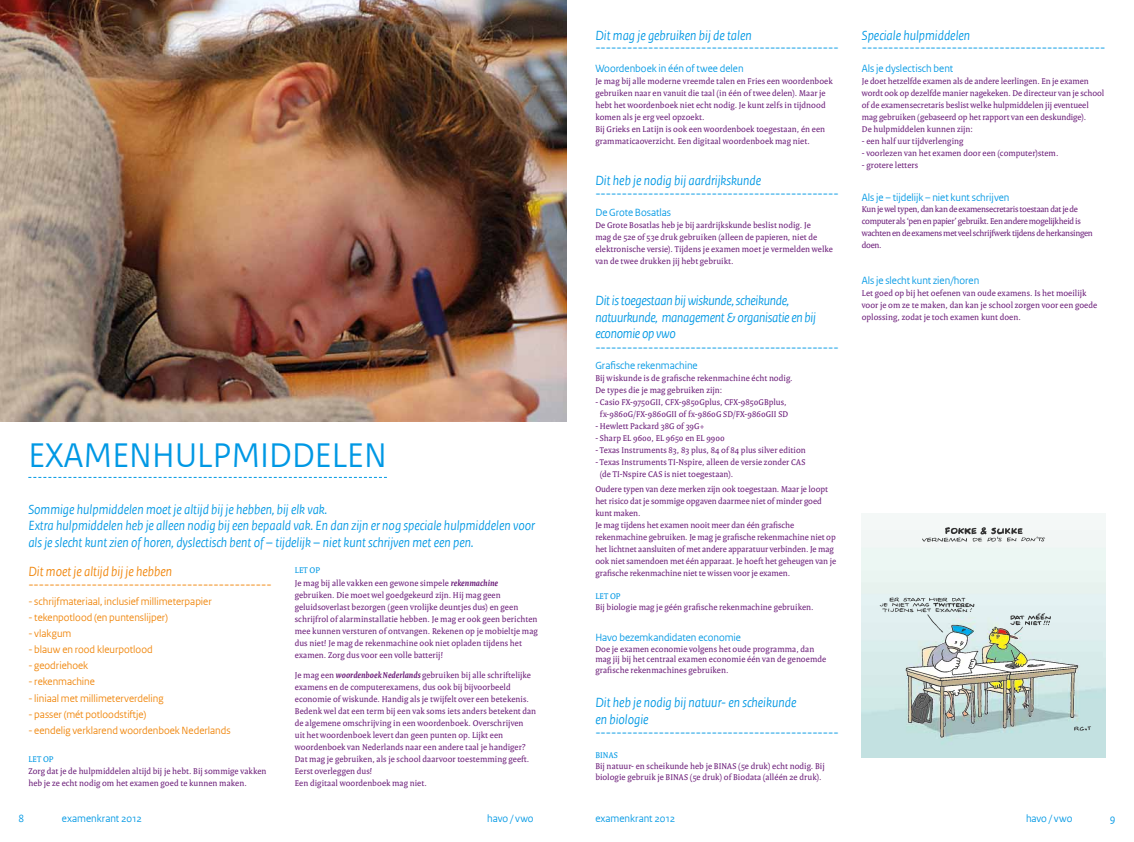
<style>
.page{position:relative;width:1134px;height:842px;background:#fff}
.page>*{position:absolute;margin:0;border:0;box-sizing:border-box;transform-origin:0 0}
.t1{font:36px "Rijksoverheid Sans TT";color:#0098e4}
.t2{font:italic 14px/16.8px "Rijksoverheid Sans TT";color:#0098e4}
.t3{font:14px "Rijksoverheid Sans TT";color:#0098e4}
.t4{font:italic 14px/16.8px "Rijksoverheid Sans TT";letter-spacing:-.02em;color:#0098e4}
.t5{font:14px "Rijksoverheid Sans TT";color:#f0850a}
.t6{font:italic 14px "Rijksoverheid Sans TT";color:#f0850a}
.t7{font:11px "Rijksoverheid Sans TT";color:#f0850a}
.t8{font:11px "Rijksoverheid Sans TT";color:#0098e4}
.t9{font:9px/12px "Rijksoverheid Serif";letter-spacing:.005em;color:#691a77}
.t10{font:9px/12px "Rijksoverheid Serif";letter-spacing:-.03em;color:#691a77}
.t11{font:9px "Rijksoverheid Serif";letter-spacing:.015em;color:#0098e4}
.s1{color:#0098e4}
.s2{font-weight:700;font-style:italic}
</style>
<div class="page">
<img style="left:862px;top:514px;width:244px;height:244px">
<img style="left:0;top:0;width:567px;height:421px">
<svg style="left:28px;top:477px;width:359px;height:1px"></svg>
<h1 class="t1" style="left:28px;top:435px;width:360px">EXAMENHULPMIDDELEN</h1>
<p class="t2" style="left:28px;top:501px;width:508px">Sommige hulpmiddelen moet je altijd bij je hebben, bij elk vak.<br>Extra hulpmiddelen heb je alleen nodig bij een bepaald vak. En dan zijn er nog speciale hulpmiddelen voor als je slecht kunt zien of horen, dyslectisch bent of – tijdelijk – niet kunt schrijven met een pen.</p>
<h2 class="t6" style="left:28px;top:564px;width:145px">Dit moet je altijd bij je hebben</h2>
<p class="t7" style="left:28px;top:595px;width:185px">- schrijfmateriaal, inclusief millimeterpapier</p>
<p class="t7" style="left:28px;top:611px;width:141px">- tekenpotlood (en puntenslijper)</p>
<p class="t7" style="left:28px;top:627px;width:44px">- vlakgum</p>
<p class="t7" style="left:28px;top:643px;width:126px">- blauw en rood kleurpotlood</p>
<p class="t7" style="left:28px;top:659px;width:61px">- geodriehoek</p>
<p class="t7" style="left:28px;top:675px;width:68px">- rekenmachine</p>
<p class="t7" style="left:28px;top:692px;width:137px">- liniaal met millimeterverdeling</p>
<p class="t7" style="left:28px;top:708px;width:119px">- passer (mét potloodstiftje)</p>
<p class="t7" style="left:28px;top:724px;width:204px">- eendelig verklarend woordenboek Nederlands</p>
<p class="t11" style="left:28px;top:754px;width:27px">LET OP</p>
<p class="t9" style="left:28px;top:765px;width:240px">Zorg dat je de hulpmiddelen altijd bij je hebt. Bij sommige vakken heb je ze echt nodig om het examen goed te kunnen maken.</p>
<h2 class="t5" style="left:28px;top:576px;width:245px">----------------------------------------------</h2>
<p class="t9" style="left:295px;top:564px;width:205px;line-height:13px"><span class="s1">LET OP<br></span>Je mag bij alle vakken een gewone simpele <span class="s2">rekenmachine</span></p>
<p class="t9" style="left:295px;top:589px;width:244px">gebruiken. Die moet wel goedgekeurd zijn. Hij mag geen geluidsoverlast bezorgen (geen vrolijke deuntjes dus) en geen schrijfrol of alarminstallatie hebben. Je mag er ook geen berichten mee kunnen versturen of ontvangen. Rekenen op je mobieltje mag dus niet! Je mag de rekenmachine ook niet opladen tijdens het examen. Zorg dus voor een volle batterij!</p>
<p class="t9" style="left:295px;top:669px;width:243px">Je mag een <span class="s2">woordenboek Nederlands</span> gebruiken bij alle schriftelijke examens en de computerexamens, dus ook bij bijvoorbeeld economie of wiskunde. Handig als je twijfelt over een betekenis.<br>Bedenk wel dat een term bij een vak soms iets anders betekent dan de algemene omschrijving in een woordenboek. Overschrijven<br>uit het woordenboek levert dan geen punten op. Lijkt een woordenboek van Nederlands naar een andere taal je handiger?<br>Dat mag je gebruiken, als je school daarvoor toestemming geeft.<br>Eerst overleggen dus!<br>Een digitaal woordenboek mag niet.</p>
<h2 class="t2" style="left:595px;top:28px;width:158px">Dit mag je gebruiken bij de talen</h2>
<p class="t8" style="left:595px;top:62px;width:150px">Woordenboek in één of twee delen</p>
<p class="t9" style="left:595px;top:75px;width:239px">Je mag bij alle moderne vreemde talen en Fries een woordenboek gebruiken naar en vanuit die taal (in één of twee delen). Maar je hebt het woordenboek niet echt nodig. Je kunt zelfs in tijdnood komen als je erg veel opzoekt.<br>Bij Grieks en Latijn is ook een woordenboek toegestaan, én een grammaticaoverzicht. Een digitaal woordenboek mag niet.</p>
<h2 class="t2" style="left:595px;top:172px;width:167px">Dit heb je nodig bij aardrijkskunde</h2>
<p class="t8" style="left:595px;top:206px;width:77px">De Grote Bosatlas</p>
<p class="t9" style="left:595px;top:219px;width:239px">De Grote Bosatlas heb je bij aardrijkskunde beslist nodig. Je<br>mag de 52e of 53e druk gebruiken (alleen de papieren, niet de elektronische versie). Tijdens je examen moet je vermelden welke van de twee drukken jij hebt gebruikt.</p>
<h2 class="t4" style="left:595px;top:292px;width:222px">Dit is toegestaan bij wiskunde, scheikunde, natuurkunde, management &amp; organisatie en bij economie op vwo</h2>
<p class="t8" style="left:595px;top:359px;width:104px">Grafische rekenmachine</p>
<p class="t9" style="left:595px;top:372px;width:199px">Bij wiskunde is de grafische rekenmachine écht nodig.<br>De types die je mag gebruiken zijn:</p>
<p class="t9" style="left:595px;top:396px;width:194px;text-align:center">- Casio FX-9750GII, CFX-9850Gplus, CFX-9850GBplus, fx-9860G/FX-9860GII of fx-9860G SD/FX-9860GII SD</p>
<p class="t9" style="left:595px;top:420px;width:111px">- Hewlett Packard 38G of 39G+</p>
<p class="t9" style="left:595px;top:432px;width:131px">- Sharp EL 9600, EL 9650 en EL 9900</p>
<p class="t9" style="left:595px;top:444px;width:212px">- Texas Instruments 83, 83 plus, 84 of 84 plus silver edition</p>
<p class="t9" style="left:600px;top:456px;width:207px;text-indent:-4px">- Texas Instruments TI-Nspire, alleen de versie zonder CAS (de TI-Nspire CAS is niet toegestaan).</p>
<p class="t9" style="left:595px;top:483px;width:242px">Oudere typen van deze merken zijn ook toegestaan. Maar je loopt het risico dat je sommige opgaven daarmee niet of minder goed kunt maken.<br>Je mag tijdens het examen nooit meer dan één grafische rekenmachine gebruiken. Je mag je grafische rekenmachine niet op het lichtnet aansluiten of met andere apparatuur verbinden. Je mag ook niet samendoen met één apparaat. Je hoeft het geheugen van je grafische rekenmachine niet te wissen voor je examen.</p>
<p class="t11" style="left:595px;top:590px;width:27px">LET OP</p>
<p class="t9" style="left:595px;top:601px;width:220px">Bij biologie mag je géén grafische rekenmachine gebruiken.</p>
<p class="t8" style="left:595px;top:631px;width:147px">Havo bezemkandidaten economie</p>
<p class="t9" style="left:595px;top:643px;width:232px;line-height:10.8px">Doe je examen economie volgens het oude programma, dan mag jij bij het centraal examen economie één van de genoemde grafische rekenmachines gebruiken.</p>
<h2 class="t2" style="left:595px;top:694px;width:203px">Dit heb je nodig bij natuur- en scheikunde en biologie</h2>
<p class="t11" style="left:595px;top:750px;width:24px">BINAS</p>
<p class="t9" style="left:595px;top:761px;width:231px;line-height:10.8px">Bij natuur- en scheikunde heb je BINAS (5e druk) echt nodig. Bij biologie gebruik je BINAS (5e druk) of Biodata (alléén 2e druk).</p>
<h2 class="t3" style="left:595px;top:40px;width:245px">----------------------------------------------</h2>
<h2 class="t3" style="left:595px;top:185px;width:245px">----------------------------------------------</h2>
<h2 class="t3" style="left:595px;top:339px;width:245px">----------------------------------------------</h2>
<h2 class="t3" style="left:595px;top:724px;width:245px">----------------------------------------------</h2>
<h2 class="t2" style="left:862px;top:28px;width:110px">Speciale hulpmiddelen</h2>
<p class="t8" style="left:862px;top:62px;width:93px">Als je dyslectisch bent</p>
<p class="t9" style="left:862px;top:75px;width:244px">Je doet hetzelfde examen als de andere leerlingen. En je examen wordt ook op dezelfde manier nagekeken. De directeur van je school of de examensecretaris beslist welke hulpmiddelen jij eventueel mag gebruiken (gebaseerd op het rapport van een deskundige).<br>De hulpmiddelen kunnen zijn:</p>
<p class="t9" style="left:862px;top:135px;width:103px">- een half uur tijdverlenging</p>
<p class="t9" style="left:862px;top:147px;width:198px">- voorlezen van het examen door een (computer)stem.</p>
<p class="t9" style="left:862px;top:159px;width:58px">- grotere letters</p>
<p class="t8" style="left:862px;top:191px;width:149px">Als je – tijdelijk – niet kunt schrijven</p>
<p class="t10" style="left:862px;top:203px;width:232px">Kun je wel typen, dan kan de examensecretaris toestaan dat je de computer als ‘pen en papier’ gebruikt. Een andere mogelijkheid is wachten en de examens met veel schrijfwerk tijdens de herkansingen doen.</p>
<p class="t8" style="left:862px;top:274px;width:119px">Als je slecht kunt zien/horen</p>
<p class="t9" style="left:862px;top:287px;width:237px">Let goed op bij het oefenen van oude examens. Is het moeilijk voor je om ze te maken, dan kan je school zorgen voor een goede oplossing, zodat je toch examen kunt doen.</p>
<h2 class="t3" style="left:862px;top:40px;width:245px">----------------------------------------------</h2>
<p class="t8" style="left:18px;top:812px;width:7px">8</p>
<p class="t8" style="left:62px;top:812px;width:82px">examenkrant 2012</p>
<p class="t8" style="left:487px;top:812px;width:48px">havo / vwo</p>
<p class="t8" style="left:595px;top:812px;width:82px">examenkrant 2012</p>
<p class="t8" style="left:1026px;top:812px;width:48px">havo / vwo</p>
<p class="t8" style="left:1110px;top:812px;width:7px">9</p>
</div>
